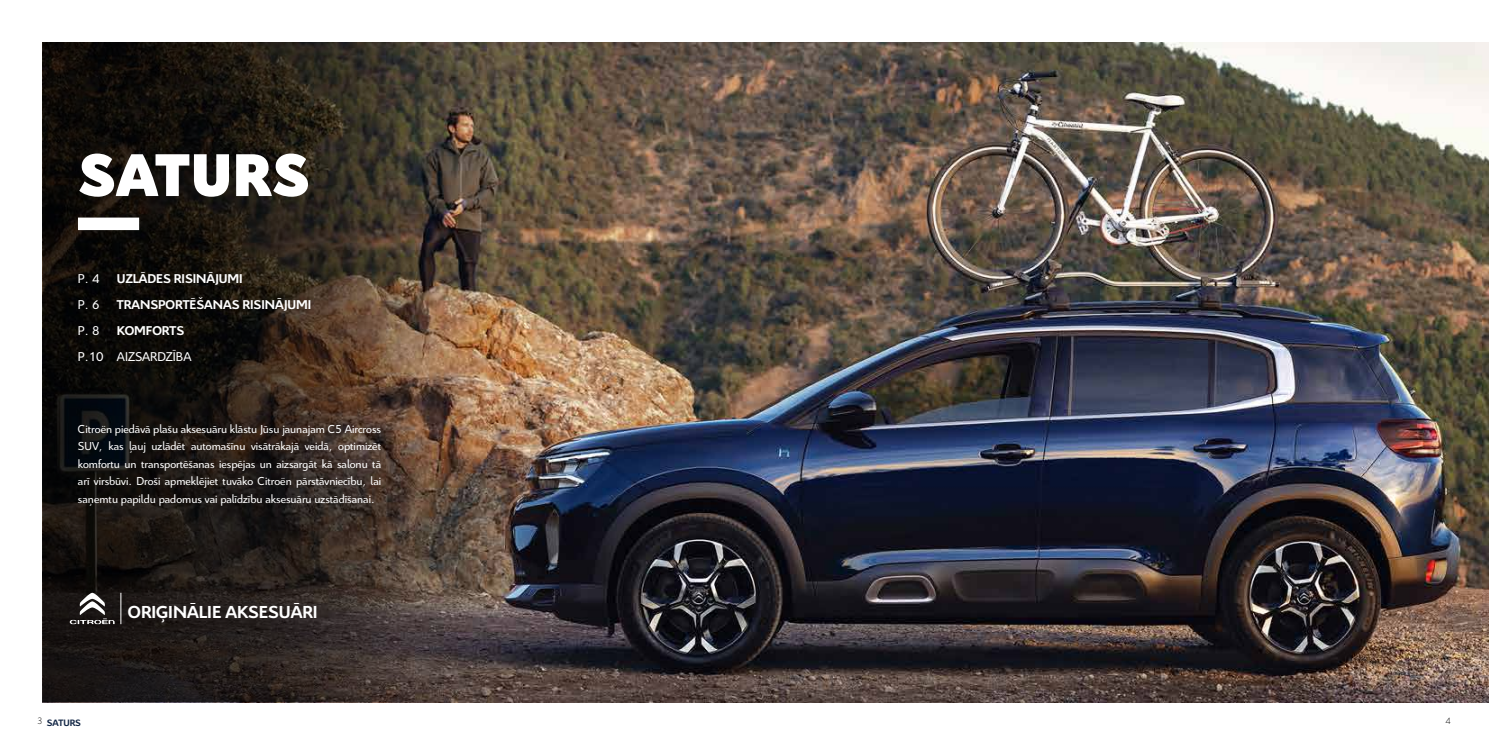
<style>
.page{position:relative;width:1489px;height:745px;background:#fff}
.page>*{position:absolute;margin:0;border:0;box-sizing:border-box;transform-origin:0 0}
.t1{font:900 65px "Citroen";letter-spacing:-.01em;color:#fff}
.t2{font:700 18.75px "Citroen";color:#fff}
.t3{font:700 13.75px "Citroen";color:#fff}
.t4{font:13.75px "Citroen";color:#fff}
.t5{font:12.5px/17.5px "Citroen";color:#fff;text-align:justify}
.t6{font:700 10px "Citroen";color:#122645}
.t7{font:300 10px "Citroen";color:#000}
</style>
<div class="page">
<img style="left:495px;top:43px;width:993px;height:659px">
<img style="left:410px;top:43px;width:85px;height:659px">
<svg style="left:43px;top:43px;width:367px;height:659px;background:#261e18"></svg>
<div style="left:78px;top:217px;width:61px;height:13px;background:#fff"></div>
<hr style="left:121px;top:592px;width:1px;height:31px;background:#fff">
<svg style="left:70px;top:592px;width:45px;height:31px"></svg>
<h1 class="t1" style="left:78px;top:127px;width:233px">SATURS</h1>
<p class="t4" style="left:78px;top:269px;width:23px">P. 4</p>
<p class="t3" style="left:117px;top:269px;width:127px">UZLĀDES RISINĀJUMI</p>
<p class="t4" style="left:78px;top:295px;width:23px">P. 6</p>
<p class="t3" style="left:117px;top:295px;width:196px">TRANSPORTĒŠANAS RISINĀJUMI</p>
<p class="t4" style="left:78px;top:321px;width:23px">P. 8</p>
<p class="t3" style="left:117px;top:320px;width:69px">KOMFORTS</p>
<p class="t4" style="left:78px;top:347px;width:115px">P.10 AIZSARDZĪBA</p>
<p class="t5" style="left:78px;top:419px;width:304px">Citroën piedāvā plašu aksesuāru klāstu Jūsu jaunajam C5 Aircross SUV, kas ļauj uzlādēt automašīnu visātrākajā veidā, optimizēt komfortu un transportēšanas iespējas un aizsargāt kā salonu tā arī virsbūvi. Droši apmeklējiet tuvāko Citroën pārstāvniecību, lai saņemtu papildu padomus vai palīdzību aksesuāru uzstādīšanai.</p>
<p class="t6" style="left:37px;top:715px;width:45px"><sup>3</sup> SATURS</p>
<h2 class="t2" style="left:128px;top:598px;width:191px">ORIĢINĀLIE AKSESUĀRI</h2>
<p class="t7" style="left:1445px;top:713px;width:7px">4</p>
</div>
